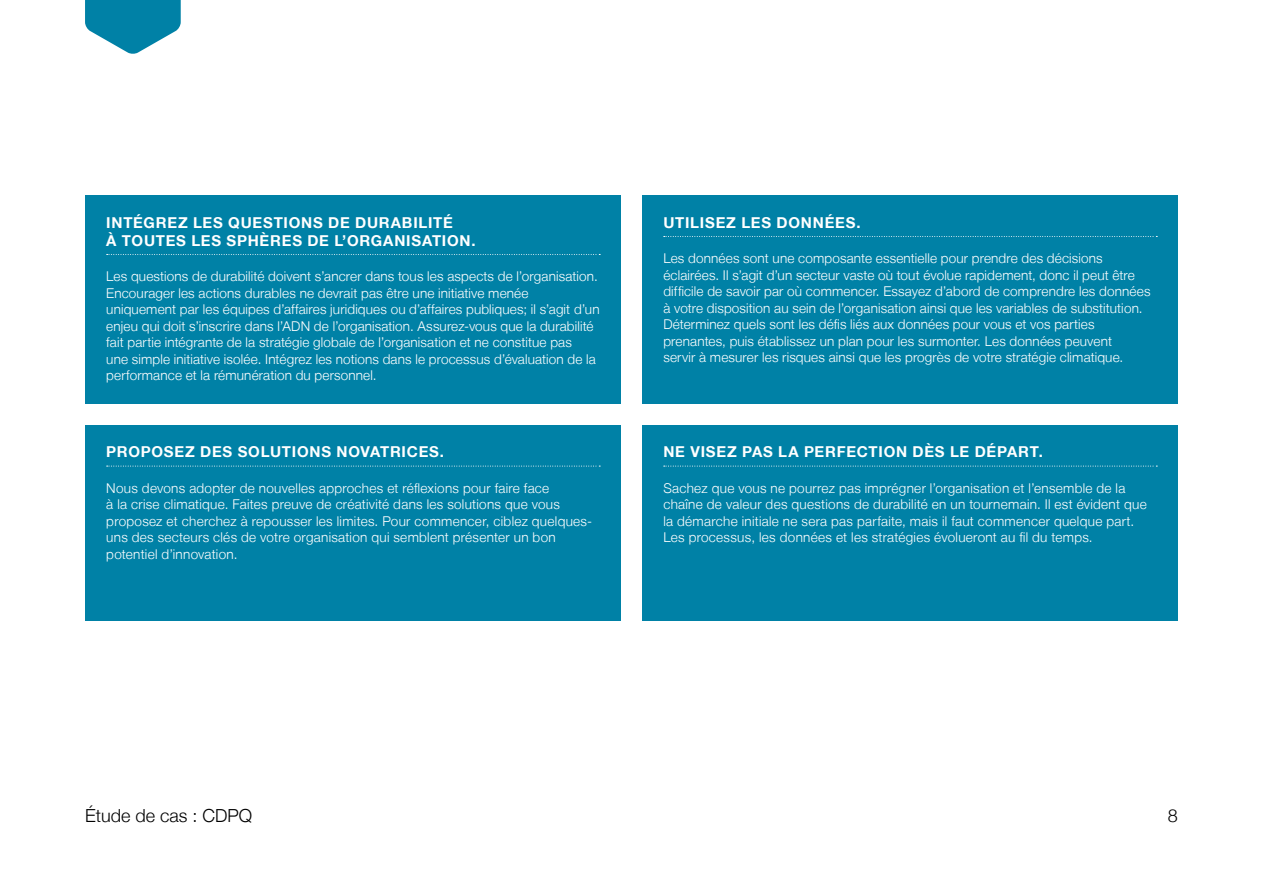
<style>
.page{position:relative;width:1263px;height:893px;background:#fff}
.page>*{position:absolute;margin:0;border:0;box-sizing:border-box;transform-origin:0 0}
.t1{font:300 18px "Helvetica Neue LT";color:#000}
.top_tip_sub_heading{font:700 15px/18px "Helvetica Neue LT";letter-spacing:.05em;color:#fff}
.White_body_text{font:300 13.5px/16.5px "Helvetica Neue LT";letter-spacing:.015em;color:#fff}
</style>
<div class="page">
<svg style="left:85px;top:0;width:96px;height:54px"></svg>
<div style="left:85px;top:196px;width:536px;height:208px;background:#0081a6"></div>
<svg style="left:107px;top:254px;width:493px;height:1px"></svg>
<div style="left:642px;top:196px;width:536px;height:208px;background:#0081a6"></div>
<svg style="left:664px;top:236px;width:493px;height:1px"></svg>
<div style="left:85px;top:425px;width:536px;height:196px;background:#0081a6"></div>
<svg style="left:107px;top:466px;width:493px;height:1px"></svg>
<div style="left:642px;top:425px;width:536px;height:196px;background:#0081a6"></div>
<svg style="left:664px;top:466px;width:493px;height:1px"></svg>
<h3 class="top_tip_sub_heading" style="left:106px;top:213px;width:371px">INTÉGREZ LES QUESTIONS DE DURABILITÉ<br>À TOUTES LES SPHÈRES DE L’ORGANISATION.</h3>
<p class="White_body_text" style="left:106px;top:268px;width:495px">Les questions de durabilité doivent s’ancrer dans tous les aspects de l’organisation.<br>Encourager les actions durables ne devrait pas être une initiative menée uniquement par les équipes d’affaires juridiques ou d’affaires publiques; il s’agit d’un enjeu qui doit s’inscrire dans l’ADN de l’organisation. Assurez-vous que la durabilité fait partie intégrante de la stratégie globale de l’organisation et ne constitue pas<br>une simple initiative isolée. Intégrez les notions dans le processus d’évaluation de la performance et la rémunération du personnel.</p>
<h3 class="top_tip_sub_heading" style="left:106px;top:442px;width:339px">PROPOSEZ DES SOLUTIONS NOVATRICES.</h3>
<p class="White_body_text" style="left:106px;top:479px;width:487px">Nous devons adopter de nouvelles approches et réflexions pour faire face<br>à la crise climatique. Faites preuve de créativité dans les solutions que vous proposez et cherchez à repousser les limites. Pour commencer, ciblez quelques&shy;uns des secteurs clés de votre organisation qui semblent présenter un bon potentiel d’innovation.</p>
<h3 class="top_tip_sub_heading" style="left:663px;top:213px;width:199px">UTILISEZ LES DONNÉES.</h3>
<p class="White_body_text" style="left:663px;top:250px;width:489px">Les données sont une composante essentielle pour prendre des décisions éclairées. Il s’agit d’un secteur vaste où tout évolue rapidement, donc il peut être difficile de savoir par où commencer. Essayez d’abord de comprendre les données à votre disposition au sein de l’organisation ainsi que les variables de substitution.<br>Déterminez quels sont les défis liés aux données pour vous et vos parties prenantes, puis établissez un plan pour les surmonter. Les données peuvent<br>servir à mesurer les risques ainsi que les progrès de votre stratégie climatique.</p>
<h3 class="top_tip_sub_heading" style="left:663px;top:442px;width:381px">NE VISEZ PAS LA PERFECTION DÈS LE DÉPART.</h3>
<p class="White_body_text" style="left:663px;top:479px;width:485px">Sachez que vous ne pourrez pas imprégner l’organisation et l’ensemble de la chaîne de valeur des questions de durabilité en un tournemain. Il est évident que la démarche initiale ne sera pas parfaite, mais il faut commencer quelque part.<br>Les processus, les données et les stratégies évolueront au fil du temps.</p>
<h1 class="t1" style="left:85px;top:804px;width:169px">Étude de cas : CDPQ</h1>
<h1 class="t1" style="left:1168px;top:804px;width:12px">8</h1>
</div>
